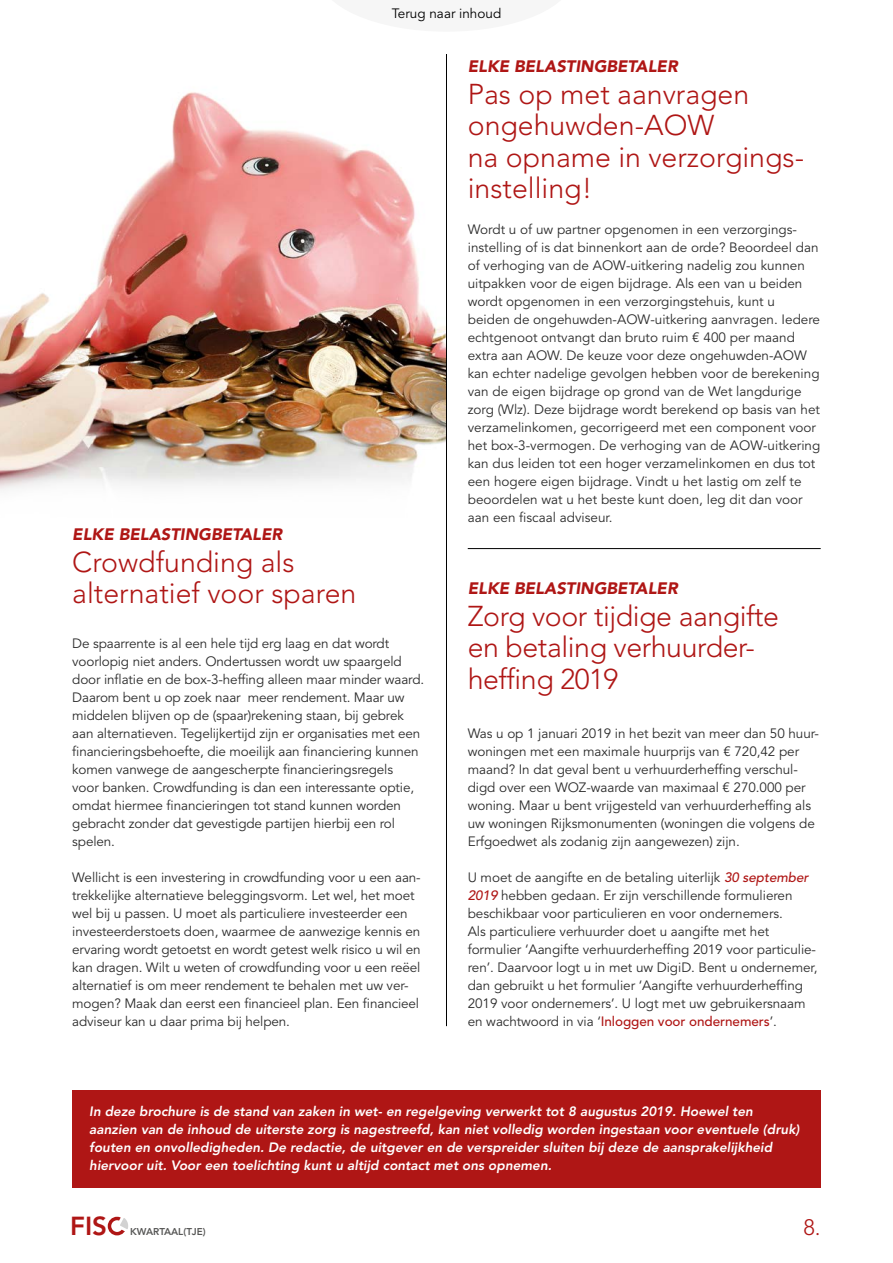
<style>
.page{position:relative;width:893px;height:1263px;background:#fff}
.page>*{position:absolute;margin:0;border:0;box-sizing:border-box;transform-origin:0 0}
.t1{font:300 28.5px/31.5px "Avenir LT";color:#af1615}
.t2{font:800 25.95px "Avenir LT";color:#af1615}
.t3{font:300 22.2px "Avenir LT";color:#af1615}
.t4{font:italic 900 16.5px "Avenir LT";color:#af1615}
.t5{font:13.5px/18px "Avenir LT";letter-spacing:-.005em;color:#2c2c2c}
.t6{font:italic 800 13.5px/18px "Avenir LT";color:#fff}
.t7{font:13.5px "Avenir LT";color:#000}
.t8{font:800 9.9px "Avenir LT";color:#575756}
.s1{font-weight:500;font-style:italic;color:#af1615}
.s2{font-weight:500;color:#af1615}
</style>
<div class="page">
<div style="left:108px;top:1217px;width:18px;height:18px;border:3px solid #af1615;border-radius:50%"></div>
<svg style="left:114px;top:1216px;width:14px;height:19px"></svg>
<img style="left:0;top:92px;width:446px;height:398px">
<div style="left:72px;top:1091px;width:749px;height:97px;background:#af1615"></div>
<hr style="left:468px;top:548px;width:353px;height:1px;background:#000">
<hr style="left:446px;top:54px;width:1px;height:972px;background:#000">
<p class="t7" style="left:392px;top:5px;width:111px">Terug naar inhoud</p>
<p class="t4" style="left:72px;top:524px;width:211px">ELKE BELASTINGBETALER</p>
<h1 class="t1" style="left:72px;top:546px;width:286px">Crowdfunding als alternatief voor sparen</h1>
<p class="t5" style="left:72px;top:635px;width:353px">De spaarrente is al een hele tijd erg laag en dat wordt voorlopig niet anders. Ondertussen wordt uw spaargeld door inflatie en de box-3-heffing alleen maar minder waard.<br>Daarom bent u op zoek naar meer rendement. Maar uw middelen blijven op de (spaar)rekening staan, bij gebrek aan alternatieven. Tegelijkertijd zijn er organisaties met een financieringsbehoefte, die moeilijk aan financiering kunnen komen vanwege de aangescherpte financieringsregels<br>voor banken. Crowdfunding is dan een interessante optie, omdat hiermee financieringen tot stand kunnen worden gebracht zonder dat gevestigde partijen hierbij een rol spelen.</p>
<p class="t5" style="left:72px;top:869px;width:350px">Wellicht is een investering in crowdfunding voor u een aan&shy;trekkelijke alternatieve beleggingsvorm. Let wel, het moet wel bij u passen. U moet als particuliere investeerder een investeerderstoets doen, waarmee de aanwezige kennis en ervaring wordt getoetst en wordt getest welk risico u wil en kan dragen. Wilt u weten of crowdfunding voor u een reëel alternatief is om meer rendement te behalen met uw ver&shy;mogen? Maak dan eerst een financieel plan. Een financieel adviseur kan u daar prima bij helpen.</p>
<p class="t4" style="left:468px;top:56px;width:211px">ELKE BELASTINGBETALER</p>
<h1 class="t1" style="left:468px;top:78px;width:335px">Pas op met aanvragen ongehuwden-AOW<br>na opname in verzorgings&shy;instelling!</h1>
<p class="t5" style="left:468px;top:221px;width:354px">Wordt u of uw partner opgenomen in een verzorgings&shy;instelling of is dat binnenkort aan de orde? Beoordeel dan of verhoging van de AOW-uitkering nadelig zou kunnen uitpakken voor de eigen bijdrage. Als een van u beiden wordt opgenomen in een verzorgingstehuis, kunt u beiden de ongehuwden-AOW-uitkering aanvragen. Iedere echtgenoot ontvangt dan bruto ruim € 400 per maand extra aan AOW. De keuze voor deze ongehuwden-AOW kan echter nadelige gevolgen hebben voor de berekening van de eigen bijdrage op grond van de Wet langdurige zorg (Wlz). Deze bijdrage wordt berekend op basis van het verzamelinkomen, gecorrigeerd met een component voor het box-3-vermogen. De verhoging van de AOW-uitkering kan dus leiden tot een hoger verzamelinkomen en dus tot een hogere eigen bijdrage. Vindt u het lastig om zelf te beoordelen wat u het beste kunt doen, leg dit dan voor aan een fiscaal adviseur.</p>
<p class="t4" style="left:468px;top:578px;width:211px">ELKE BELASTINGBETALER</p>
<h1 class="t1" style="left:468px;top:600px;width:313px">Zorg voor tijdige aangifte en betaling verhuurder&shy;heffing 2019</h1>
<p class="t5" style="left:468px;top:725px;width:353px">Was u op 1 januari 2019 in het bezit van meer dan 50 huur&shy;woningen met een maximale huurprijs van € 720,42 per maand? In dat geval bent u verhuurderheffing verschul&shy;digd over een WOZ-waarde van maximaal € 270.000 per woning. Maar u bent vrijgesteld van verhuurderheffing als uw woningen Rijksmonumenten (woningen die volgens de Erfgoedwet als zodanig zijn aangewezen) zijn.</p>
<p class="t5" style="left:468px;top:869px;width:351px">U moet de aangifte en de betaling uiterlijk <span class="s1">30 september 2019</span> hebben gedaan. Er zijn verschillende formulieren beschikbaar voor particulieren en voor ondernemers.<br>Als particuliere verhuurder doet u aangifte met het formulier ‘Aangifte verhuurderheffing 2019 voor particulie&shy;ren’. Daarvoor logt u in met uw DigiD. Bent u ondernemer, dan gebruikt u het formulier ‘Aangifte verhuurderheffing 2019 voor ondernemers’. U logt met uw gebruikersnaam en wachtwoord in via ‘<span class="s2">Inloggen voor ondernemers</span>’.</p>
<p class="t6" style="left:89px;top:1102px;width:712px">In deze brochure is de stand van zaken in wet- en regelgeving verwerkt tot 8 augustus 2019. Hoewel ten aanzien van de inhoud de uiterste zorg is nagestreefd, kan niet volledig worden ingestaan voor eventuele (druk) fouten en onvolledigheden. De redactie, de uitgever en de verspreider sluiten bij deze de aansprakelijkheid hiervoor uit. Voor een toelichting kunt u altijd contact met ons opnemen.</p>
<h2 class="t2" style="left:70px;top:1210px;width:38px">FIS</h2>
<p class="t8" style="left:130px;top:1226px;width:77px">KWARTAAL(TJE)</p>
<h3 class="t3" style="left:803px;top:1214px;width:19px">8.</h3>
</div>
